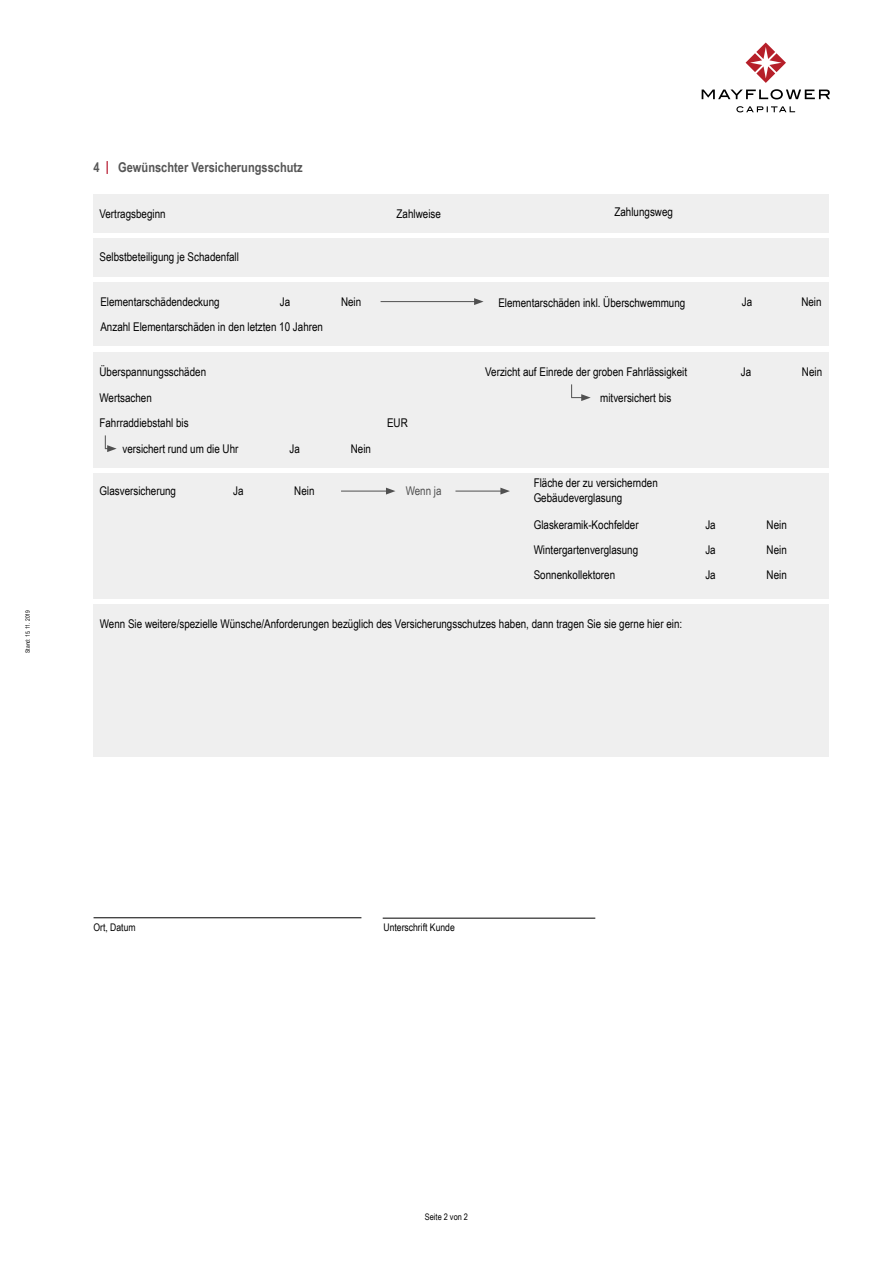
<style>
.page{position:relative;width:893px;height:1263px;background:#fff}
.page>*{position:absolute;margin:0;border:0;box-sizing:border-box;transform-origin:0 0}
.t1{font:700 13.5px "Arial Narrow";color:#565656}
.t2{font:12px/25.3px "Arial Narrow";color:#000;text-align:justify}
.t3{font:12px "Arial Narrow";color:#505050}
.t4{font:10.5px "Arial Narrow";color:#000}
.t5{font:9px "Arial Narrow";color:#000}
.t6{font:6px "Arial Narrow";color:#000}
.s1{color:#b5152b}
</style>
<div class="page">
<svg style="left:702px;top:89px;width:127px;height:10px"></svg>
<svg style="left:736px;top:106px;width:59px;height:6px"></svg>
<svg style="left:746px;top:43px;width:40px;height:40px"></svg>
<div style="left:94px;top:283px;width:735px;height:63px;background:#efefef"></div>
<div style="left:94px;top:352px;width:735px;height:115px;background:#efefef"></div>
<div style="left:94px;top:473px;width:735px;height:126px;background:#efefef"></div>
<div style="left:94px;top:238px;width:735px;height:39px;background:#efefef"></div>
<div style="left:94px;top:194px;width:735px;height:38px;background:#efefef"></div>
<div style="left:94px;top:604px;width:735px;height:153px;background:#efefef"></div>
<hr style="left:94px;top:917px;width:267px;height:1px;background:#000">
<hr style="left:383px;top:918px;width:212px;height:1px;background:#000">
<hr style="left:381px;top:301px;width:95px;height:1px;background:#505050">
<svg style="left:474px;top:298px;width:10px;height:7px"></svg>
<hr style="left:341px;top:491px;width:47px;height:1px;background:#505050">
<svg style="left:386px;top:488px;width:9px;height:6px"></svg>
<hr style="left:455px;top:491px;width:48px;height:1px;background:#505050">
<svg style="left:500px;top:488px;width:10px;height:6px"></svg>
<svg style="left:105px;top:435px;width:12px;height:17px"></svg>
<svg style="left:571px;top:384px;width:20px;height:17px"></svg>
<p class="t6" style="left:23px;top:653px;width:44px;rotate:-90deg">Stand: 15. 11. 2019</p>
<p class="t1" style="left:94px;top:157px;width:211px">4 <span class="s1">|</span> Gewünschter Versicherungsschutz</p>
<p class="t2" style="left:99px;top:200px;width:68px">Vertragsbeginn</p>
<p class="t2" style="left:99px;top:244px;width:141px">Selbstbeteiligung je Schadenfall</p>
<p class="t2" style="left:397px;top:200px;width:46px">Zahlweise</p>
<p class="t2" style="left:614px;top:199px;width:60px">Zahlungsweg</p>
<p class="t2" style="left:100px;top:289px;width:121px">Elementarschädendeckung</p>
<p class="t2" style="left:498px;top:290px;width:188px">Elementarschäden inkl. Überschwemmung</p>
<p class="t2" style="left:280px;top:289px;width:12px">Ja</p>
<p class="t2" style="left:742px;top:289px;width:12px">Ja</p>
<p class="t2" style="left:341px;top:289px;width:22px">Nein</p>
<p class="t2" style="left:801px;top:289px;width:22px">Nein</p>
<p class="t2" style="left:100px;top:314px;width:224px">Anzahl Elementarschäden in den letzten 10 Jahren</p>
<p class="t2" style="left:99px;top:359px;width:108px">Überspannungsschäden<br>Wertsachen</p>
<p class="t2" style="left:485px;top:359px;width:203px">Verzicht auf Einrede der groben Fahrlässigkeit</p>
<p class="t2" style="left:600px;top:384px;width:73px">mitversichert bis</p>
<p class="t2" style="left:99px;top:410px;width:91px">Fahrraddiebstahl bis</p>
<p class="t2" style="left:387px;top:410px;width:22px">EUR</p>
<p class="t2" style="left:122px;top:435px;width:117px">versichert rund um die Uhr</p>
<p class="t2" style="left:290px;top:435px;width:12px">Ja</p>
<p class="t2" style="left:351px;top:435px;width:22px">Nein</p>
<p class="t2" style="left:100px;top:477px;width:78px">Glasversicherung</p>
<p class="t2" style="left:233px;top:477px;width:12px">Ja</p>
<p class="t2" style="left:294px;top:477px;width:22px">Nein</p>
<p class="t3" style="left:406px;top:481px;width:37px">Wenn ja</p>
<p class="t2" style="left:534px;top:475px;width:126px;line-height:14.4px">Fläche der zu versichernden<br>Gebäudeverglasung</p>
<p class="t2" style="left:534px;top:511px;width:106px">Glaskeramik-Kochfelder Wintergartenverglasung Sonnenkollektoren</p>
<p class="t2" style="left:100px;top:611px;width:584px">Wenn Sie weitere/spezielle Wünsche/Anforderungen bezüglich des Versicherungsschutzes haben, dann tragen Sie sie gerne hier ein:</p>
<p class="t2" style="left:705px;top:511px;width:12px">Ja Ja Ja</p>
<p class="t2" style="left:741px;top:359px;width:12px">Ja</p>
<p class="t2" style="left:802px;top:359px;width:22px">Nein</p>
<p class="t2" style="left:767px;top:511px;width:22px">Nein Nein Nein</p>
<p class="t4" style="left:94px;top:919px;width:44px">Ort, Datum</p>
<p class="t4" style="left:383px;top:919px;width:73px">Unterschrift Kunde</p>
<p class="t5" style="left:425px;top:1210px;width:45px">Seite 2 von 2</p>
</div>
